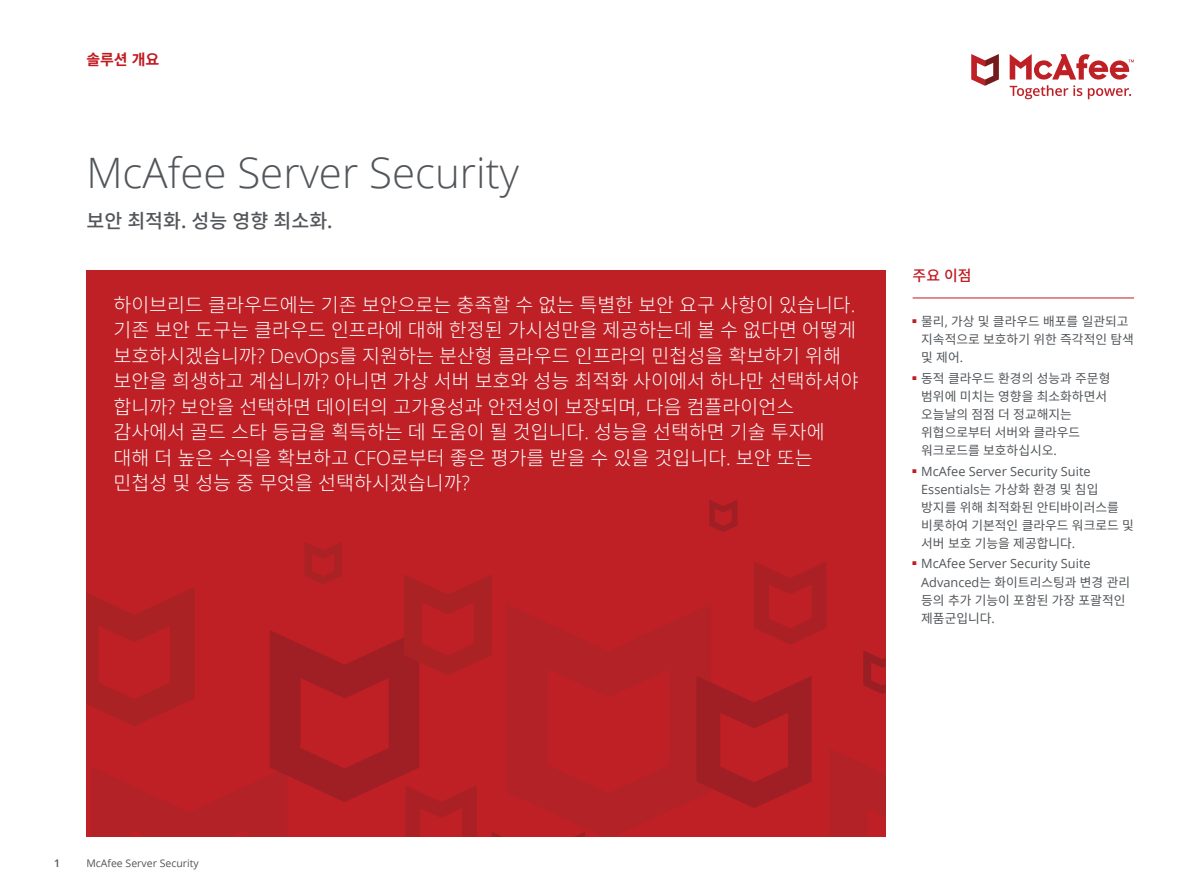
<style>
.page{position:relative;width:1188px;height:891px;background:#fff}
.page>*{position:absolute;margin:0;border:0;box-sizing:border-box;transform-origin:0 0}
.t1{font:300 42px "Open Sans";color:#52565a}
.t2{font:300 19.5px/25.5px "Noto Sans CJ Kkr";color:#fff}
.t3{font:500 19.5px "Noto Sans CJ Kkr";color:#52565a}
.t4{font:700 15px "Noto Sans CJ Kkr";color:#c01a21}
.t5{font:500 15px "Noto Sans CJ Kkr";color:#c01a21}
.t6{font:12.75px/18px "Noto Sans CJ Kkr";color:#52565a}
.t7{font:12.75px/18px "Open Sans";color:#52565a}
.t8{font:10.5px "Open Sans";color:#52565a}
.t9{font:600 10.5px "Open Sans";color:#52565a}
.s1{font-family:"Open Sans";font-weight:600}
.s2{font-family:"Open Sans"}
.s3{font-family:"Noto Sans CJ Kkr"}
</style>
<div class="page">
<svg style="left:971px;top:54px;width:28px;height:32px"></svg>
<svg style="left:1010px;top:54px;width:124px;height:45px"></svg>
<hr style="left:913px;top:298px;width:221px;height:1px;background:#c01a21">
<div style="left:86px;top:270px;width:800px;height:567px;background:#bf2026"></div>
<svg style="left:585px;top:604px;width:126px;height:233px;fill:#b32126"></svg>
<svg style="left:697px;top:676px;width:115px;height:132px"></svg>
<svg style="left:754px;top:562px;width:72px;height:83px"></svg>
<svg style="left:709px;top:500px;width:28px;height:32px"></svg>
<svg style="left:863px;top:650px;width:23px;height:44px"></svg>
<svg style="left:829px;top:749px;width:56px;height:88px"></svg>
<svg style="left:86px;top:542px;width:499px;height:295px"></svg>
<p class="t4" style="left:86px;top:51px;width:74px">솔루션 개요</p>
<h1 class="t1" style="left:86px;top:144px;width:434px">McAfee Server Security</h1>
<p class="t3" style="left:86px;top:210px;width:248px">보안 최적화<span class="s1">.</span> 성능 영향 최소화<span class="s1">.</span></p>
<p class="t2" style="left:113px;top:292px;width:747px">하이브리드 클라우드에는 기존 보안으로는 충족할 수 없는 특별한 보안 요구 사항이 있습니다<span class="s2">. </span>기존 보안 도구는 클라우드 인프라에 대해 한정된 가시성만을 제공하는데 볼 수 없다면 어떻게 보호하시겠습니까<span class="s2">? DevOps</span>를 지원하는 분산형 클라우드 인프라의 민첩성을 확보하기 위해 보안을 희생하고 계십니까<span class="s2">?</span> 아니면 가상 서버 보호와 성능 최적화 사이에서 하나만 선택하셔야 합니까<span class="s2">?</span> 보안을 선택하면 데이터의 고가용성과 안전성이 보장되며<span class="s2">,</span> 다음 컴플라이언스 감사에서 골드 스타 등급을 획득하는 데 도움이 될 것입니다<span class="s2">.</span> 성능을 선택하면 기술 투자에 대해 더 높은 수익을 확보하고 <span class="s2">CFO</span>로부터 좋은 평가를 받을 수 있을 것입니다<span class="s2">.</span> 보안 또는 민첩성 및 성능 중 무엇을 선택하시겠습니까<span class="s2">?</span></p>
<p class="t5" style="left:913px;top:267px;width:61px">주요 이점</p>
<p class="t6" style="left:921px;top:313px;width:214px;text-indent:-9px"><sup>■</sup> 물리<span class="s2">,</span> 가상 및 클라우드 배포를 일관되고 지속적으로 보호하기 위한 즉각적인 탐색 및 제어<span class="s2">.</span></p>
<p class="t6" style="left:921px;top:370px;width:191px;text-indent:-9px"><sup>■</sup> 동적 클라우드 환경의 성능과 주문형 범위에 미치는 영향을 최소화하면서 오늘날의 점점 더 정교해지는 위협으로부터 서버와 클라우드 워크로드를 보호하십시오<span class="s2">.</span></p>
<p class="t7" style="left:921px;top:462px;width:179px;text-indent:-9px"><sup>■</sup> McAfee Server Security Suite<br>Essentials<span class="s3">는 가상화 환경 및 침입</span></p>
<p class="t6" style="left:921px;top:498px;width:214px">방지를 위해 최적화된 안티바이러스를 비롯하여 기본적인 클라우드 워크로드 및 서버 보호 기능을 제공합니다<span class="s2">.</span></p>
<p class="t7" style="left:913px;top:555px;width:180px"><sup>■</sup> McAfee Server Security Suite</p>
<p class="t6" style="left:921px;top:573px;width:210px"><span class="s2">Advanced</span>는 화이트리스팅과 변경 관리 등의 추가 기능이 포함된 가장 포괄적인 제품군입니다<span class="s2">.</span></p>
<p class="t9" style="left:54px;top:856px;width:7px">1</p>
<p class="t8" style="left:86px;top:856px;width:114px">McAfee Server Security</p>
</div>
